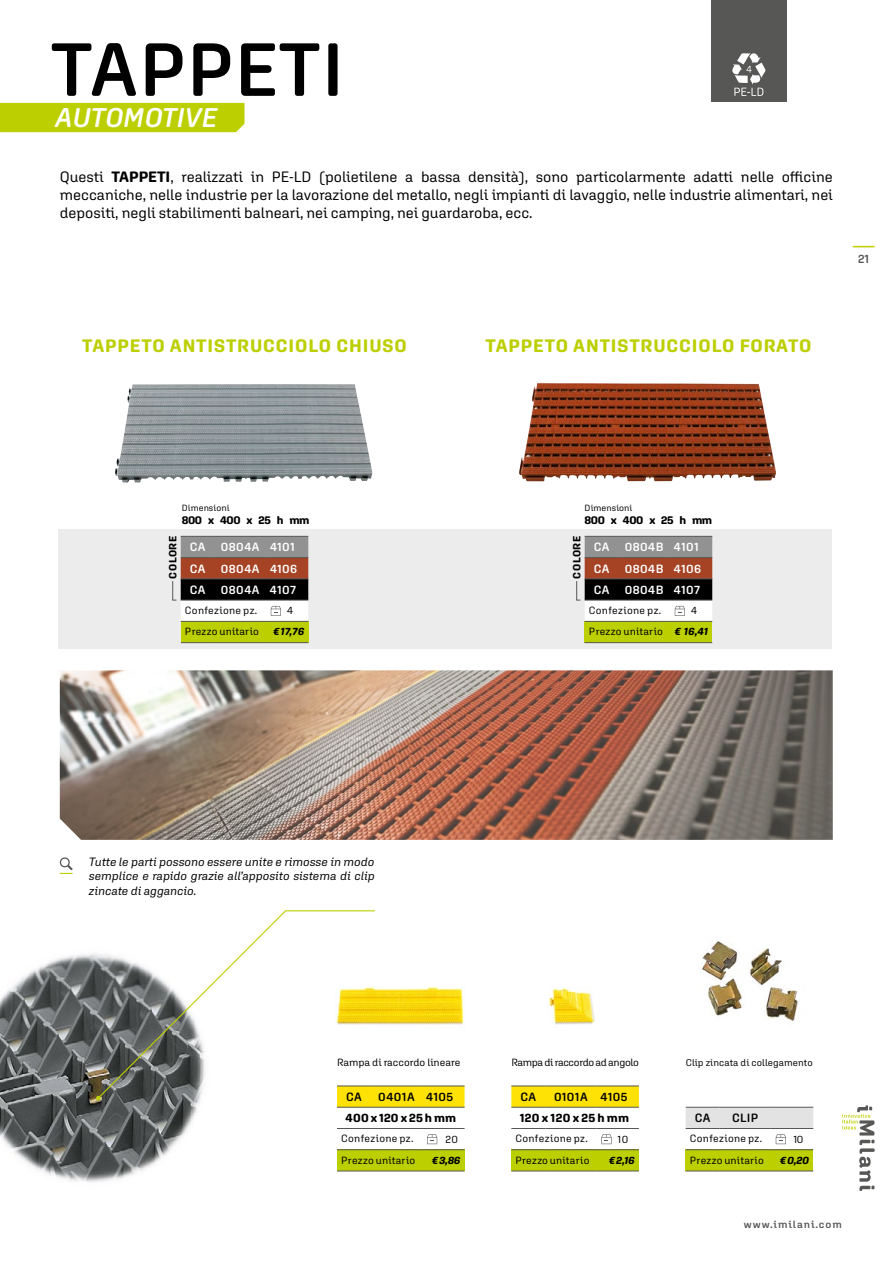
<style>
.page{position:relative;width:893px;height:1263px;background:#fff}
.page>*{position:absolute;margin:0;border:0;box-sizing:border-box;transform-origin:0 0}
.t1{font:600 75px "Aglet Sans";letter-spacing:.02em;color:#000}
.t2{font:italic 600 27px "Aglet Sans";color:#fff}
.t3{font:700 18px "Aglet Sans";letter-spacing:.05em;color:#bccf00}
.t4{font:15px/18px "Aglet Sans";color:#000;text-align:justify}
.t5{font:italic 12px/14.4px "Aglet Sans";color:#000;text-align:justify}
.t6{font:600 12px "Aglet Sans";letter-spacing:.03em;color:#fff}
.t7{font:600 12px "Aglet Sans";letter-spacing:.03em;color:#000}
.t8{font:700 12px "Aglet Sans";letter-spacing:.02em;color:#000}
.t9{font:600 12px "Aglet Sans";color:#575756}
.t10{font:700 11.25px "Aglet Sans";letter-spacing:-.03em;color:#000}
.t11{font:10.5px/21.3px "Aglet Sans";letter-spacing:.025em;color:#000}
.t12{font:italic 700 10.5px "Aglet Sans";letter-spacing:-.015em;color:#000}
.t13{font:10.5px "Aglet Sans";letter-spacing:-.03em;color:#000}
.t14{font:10.5px "Aglet Sans";color:#000}
.t15{font:600 10.5px "Aglet Sans";letter-spacing:.09em;color:#575756}
.t16{font:700 10.5px "Aglet Sans";letter-spacing:.05em;color:#000}
.t17{font:9.75px "Aglet Sans";letter-spacing:.01em;color:#000}
.t18{font:9px "Aglet Sans";letter-spacing:.005em;color:#000}
.s1{font-weight:700}
</style>
<div class="page">
<svg style="left:0;top:0;width:787px;height:133px"></svg>
<div style="left:712px;top:0;width:75px;height:101px;background:#575756"></div>
<svg style="left:853px;top:246px;width:22px;height:1px"></svg>
<svg style="left:842px;top:1105px;width:33px;height:86px"></svg>
<div style="left:0;top:103px;width:244px;height:29px;background:#bccf00"></div>
<svg style="left:732px;top:53px;width:34px;height:43px"></svg>
<img style="left:60px;top:670px;width:773px;height:170px">
<div style="left:58px;top:529px;width:773px;height:120px;background:#ececec"></div>
<img style="left:115px;top:384px;width:257px;height:98px">
<img style="left:519px;top:383px;width:257px;height:98px">
<img style="left:376px;top:987px;width:88px;height:38px">
<img style="left:548px;top:988px;width:47px;height:37px">
<img style="left:701px;top:941px;width:97px;height:81px">
<img style="left:0;top:954px;width:200px;height:228px">
<svg style="left:97px;top:910px;width:279px;height:190px"></svg>
<svg style="left:96px;top:1096px;width:5px;height:4px"></svg>
<svg style="left:59px;top:857px;width:14px;height:17px"></svg>
<div style="left:181px;top:621px;width:127px;height:22px;background:#bccf00"></div>
<hr style="left:181px;top:621px;width:34px;height:1px;background:#575756">
<hr style="left:215px;top:621px;width:51px;height:1px;background:#575756">
<hr style="left:266px;top:621px;width:42px;height:1px;background:#575756">
<hr style="left:181px;top:642px;width:34px;height:1px;background:#575756">
<hr style="left:215px;top:642px;width:51px;height:1px;background:#575756">
<hr style="left:266px;top:642px;width:42px;height:1px;background:#575756">
<svg style="left:172px;top:536px;width:136px;height:84px;background:#8f7972"></svg>
<div style="left:585px;top:621px;width:127px;height:22px;background:#bccf00"></div>
<hr style="left:585px;top:621px;width:34px;height:1px;background:#575756">
<hr style="left:619px;top:621px;width:51px;height:1px;background:#575756">
<hr style="left:670px;top:621px;width:42px;height:1px;background:#575756">
<hr style="left:585px;top:642px;width:34px;height:1px;background:#575756">
<hr style="left:619px;top:642px;width:51px;height:1px;background:#575756">
<hr style="left:670px;top:642px;width:42px;height:1px;background:#575756">
<svg style="left:576px;top:536px;width:136px;height:84px;background:#8f7972"></svg>
<svg style="left:511px;top:1086px;width:128px;height:21px;background:#f9dd08"></svg>
<div style="left:511px;top:1150px;width:128px;height:21px;background:#bccf00"></div>
<hr style="left:511px;top:1107px;width:34px;height:1px;background:#575756">
<hr style="left:545px;top:1107px;width:51px;height:1px;background:#575756">
<hr style="left:596px;top:1107px;width:43px;height:1px;background:#575756">
<hr style="left:511px;top:1128px;width:34px;height:1px;background:#575756">
<hr style="left:545px;top:1128px;width:51px;height:1px;background:#575756">
<hr style="left:596px;top:1128px;width:43px;height:1px;background:#575756">
<hr style="left:511px;top:1149px;width:34px;height:1px;background:#575756">
<hr style="left:545px;top:1149px;width:51px;height:1px;background:#575756">
<hr style="left:596px;top:1149px;width:43px;height:1px;background:#575756">
<hr style="left:511px;top:1085px;width:34px;height:1px;background:#575756">
<hr style="left:545px;top:1085px;width:51px;height:1px;background:#575756">
<hr style="left:596px;top:1085px;width:43px;height:1px;background:#575756">
<hr style="left:511px;top:1170px;width:34px;height:1px;background:#575756">
<hr style="left:545px;top:1170px;width:51px;height:1px;background:#575756">
<hr style="left:596px;top:1170px;width:43px;height:1px;background:#575756">
<svg style="left:601px;top:1134px;width:11px;height:10px"></svg>
<div style="left:686px;top:1108px;width:127px;height:20px;background:#e3e3e3"></div>
<div style="left:686px;top:1150px;width:127px;height:21px;background:#bccf00"></div>
<hr style="left:686px;top:1128px;width:34px;height:1px;background:#575756">
<hr style="left:720px;top:1128px;width:51px;height:1px;background:#575756">
<hr style="left:771px;top:1128px;width:42px;height:1px;background:#575756">
<hr style="left:686px;top:1149px;width:34px;height:1px;background:#575756">
<hr style="left:720px;top:1149px;width:51px;height:1px;background:#575756">
<hr style="left:771px;top:1149px;width:42px;height:1px;background:#575756">
<hr style="left:686px;top:1107px;width:34px;height:1px;background:#575756">
<hr style="left:720px;top:1107px;width:51px;height:1px;background:#575756">
<hr style="left:771px;top:1107px;width:42px;height:1px;background:#575756">
<hr style="left:686px;top:1170px;width:34px;height:1px;background:#575756">
<hr style="left:720px;top:1170px;width:51px;height:1px;background:#575756">
<hr style="left:771px;top:1170px;width:42px;height:1px;background:#575756">
<svg style="left:776px;top:1134px;width:10px;height:10px"></svg>
<svg style="left:337px;top:1086px;width:128px;height:21px;background:#f9dd08"></svg>
<div style="left:337px;top:1150px;width:128px;height:21px;background:#bccf00"></div>
<hr style="left:337px;top:1107px;width:34px;height:1px;background:#575756">
<hr style="left:371px;top:1107px;width:51px;height:1px;background:#575756">
<hr style="left:422px;top:1107px;width:43px;height:1px;background:#575756">
<hr style="left:337px;top:1128px;width:34px;height:1px;background:#575756">
<hr style="left:371px;top:1128px;width:51px;height:1px;background:#575756">
<hr style="left:422px;top:1128px;width:43px;height:1px;background:#575756">
<hr style="left:337px;top:1149px;width:34px;height:1px;background:#575756">
<hr style="left:371px;top:1149px;width:51px;height:1px;background:#575756">
<hr style="left:422px;top:1149px;width:43px;height:1px;background:#575756">
<hr style="left:337px;top:1085px;width:34px;height:1px;background:#575756">
<hr style="left:371px;top:1085px;width:51px;height:1px;background:#575756">
<hr style="left:422px;top:1085px;width:43px;height:1px;background:#575756">
<hr style="left:337px;top:1170px;width:34px;height:1px;background:#575756">
<hr style="left:371px;top:1170px;width:51px;height:1px;background:#575756">
<hr style="left:422px;top:1170px;width:43px;height:1px;background:#575756">
<svg style="left:427px;top:1134px;width:10px;height:10px"></svg>
<h1 class="t1" style="left:51px;top:24px;width:295px">TAPPETI</h1>
<h2 class="t2" style="left:55px;top:101px;width:163px">AUTOMOTIVE</h2>
<p class="t4" style="left:60px;top:167px;width:775px">Questi <span class="s1">TAPPETI</span>, realizzati in PE-LD (polietilene a bassa densità), sono particolarmente adatti nelle officine meccaniche, nelle industrie per la lavorazione del metallo, negli impianti di lavaggio, nelle industrie alimentari, nei depositi, negli stabilimenti balneari, nei camping, nei guardaroba, ecc.</p>
<p class="t9" style="left:858px;top:252px;width:13px">21</p>
<p class="t3" style="left:82px;top:335px;width:326px">TAPPETO ANTISTRUCCIOLO CHIUSO</p>
<p class="t3" style="left:485px;top:335px;width:327px">TAPPETO ANTISTRUCCIOLO FORATO</p>
<p class="t18" style="left:182px;top:502px;width:49px">Dimensioni</p>
<p class="t10" style="left:182px;top:514px;width:129px">800 x 400 x 25 h mm</p>
<p class="t18" style="left:584px;top:502px;width:49px">Dimensioni</p>
<p class="t10" style="left:584px;top:514px;width:129px">800 x 400 x 25 h mm</p>
<p class="t16" style="left:167px;top:578px;width:44px;rotate:-90deg">COLORE</p>
<p class="t16" style="left:570px;top:578px;width:44px;rotate:-90deg">COLORE</p>
<p class="t11" style="left:185px;top:600px;width:76px">Confezione pz.<br>Prezzo unitario</p>
<p class="t11" style="left:589px;top:600px;width:76px">Confezione pz.<br>Prezzo unitario</p>
<p class="t6" style="left:190px;top:540px;width:17px">CA</p>
<p class="t6" style="left:221px;top:540px;width:76px">0804A 4101</p>
<p class="t6" style="left:190px;top:561px;width:17px">CA</p>
<p class="t6" style="left:221px;top:561px;width:78px">0804A 4106</p>
<p class="t6" style="left:190px;top:582px;width:17px">CA</p>
<p class="t6" style="left:221px;top:582px;width:77px">0804A 4107</p>
<p class="t11" style="left:287px;top:600px;width:7px">4</p>
<p class="t6" style="left:594px;top:540px;width:17px">CA</p>
<p class="t6" style="left:625px;top:540px;width:76px">0804B 4101</p>
<p class="t6" style="left:594px;top:561px;width:17px">CA</p>
<p class="t6" style="left:625px;top:561px;width:78px">0804B 4106</p>
<p class="t6" style="left:594px;top:582px;width:17px">CA</p>
<p class="t6" style="left:625px;top:582px;width:77px">0804B 4107</p>
<p class="t11" style="left:691px;top:600px;width:7px">4</p>
<p class="t12" style="left:273px;top:625px;width:32px">€ 17,76</p>
<p class="t12" style="left:674px;top:625px;width:35px">€ 16,41</p>
<p class="t5" style="left:89px;top:854px;width:287px">Tutte le parti possono essere unite e rimosse in modo semplice e rapido grazie all’apposito sistema di clip zincate di aggancio.</p>
<p class="t14" style="left:337px;top:1056px;width:125px">Rampa di raccordo lineare</p>
<p class="t13" style="left:511px;top:1056px;width:129px">Rampa di raccordo ad angolo</p>
<p class="t17" style="left:686px;top:1056px;width:129px">Clip zincata di collegamento</p>
<p class="t7" style="left:346px;top:1089px;width:17px">CA</p>
<p class="t7" style="left:378px;top:1089px;width:76px">0401A 4105</p>
<p class="t8" style="left:345px;top:1111px;width:112px">400 x 120 x 25 h mm</p>
<p class="t11" style="left:445px;top:1128px;width:14px">20</p>
<p class="t7" style="left:520px;top:1089px;width:17px">CA</p>
<p class="t7" style="left:554px;top:1089px;width:75px">0101A 4105</p>
<p class="t8" style="left:520px;top:1111px;width:111px">120 x 120 x 25 h mm</p>
<p class="t11" style="left:618px;top:1128px;width:12px">10</p>
<p class="t7" style="left:695px;top:1111px;width:17px">CA</p>
<p class="t7" style="left:732px;top:1111px;width:27px">CLIP</p>
<p class="t11" style="left:341px;top:1128px;width:76px">Confezione pz.<br>Prezzo unitario</p>
<p class="t11" style="left:515px;top:1128px;width:76px">Confezione pz.<br>Prezzo unitario</p>
<p class="t11" style="left:690px;top:1128px;width:76px">Confezione pz.<br>Prezzo unitario</p>
<p class="t11" style="left:793px;top:1128px;width:11px">10</p>
<p class="t12" style="left:432px;top:1154px;width:30px">€ 3,86</p>
<p class="t12" style="left:609px;top:1154px;width:27px">€ 2,16</p>
<p class="t12" style="left:780px;top:1154px;width:31px">€ 0,20</p>
<p class="t15" style="left:744px;top:1218px;width:100px">www.imilani.com</p>
</div>
